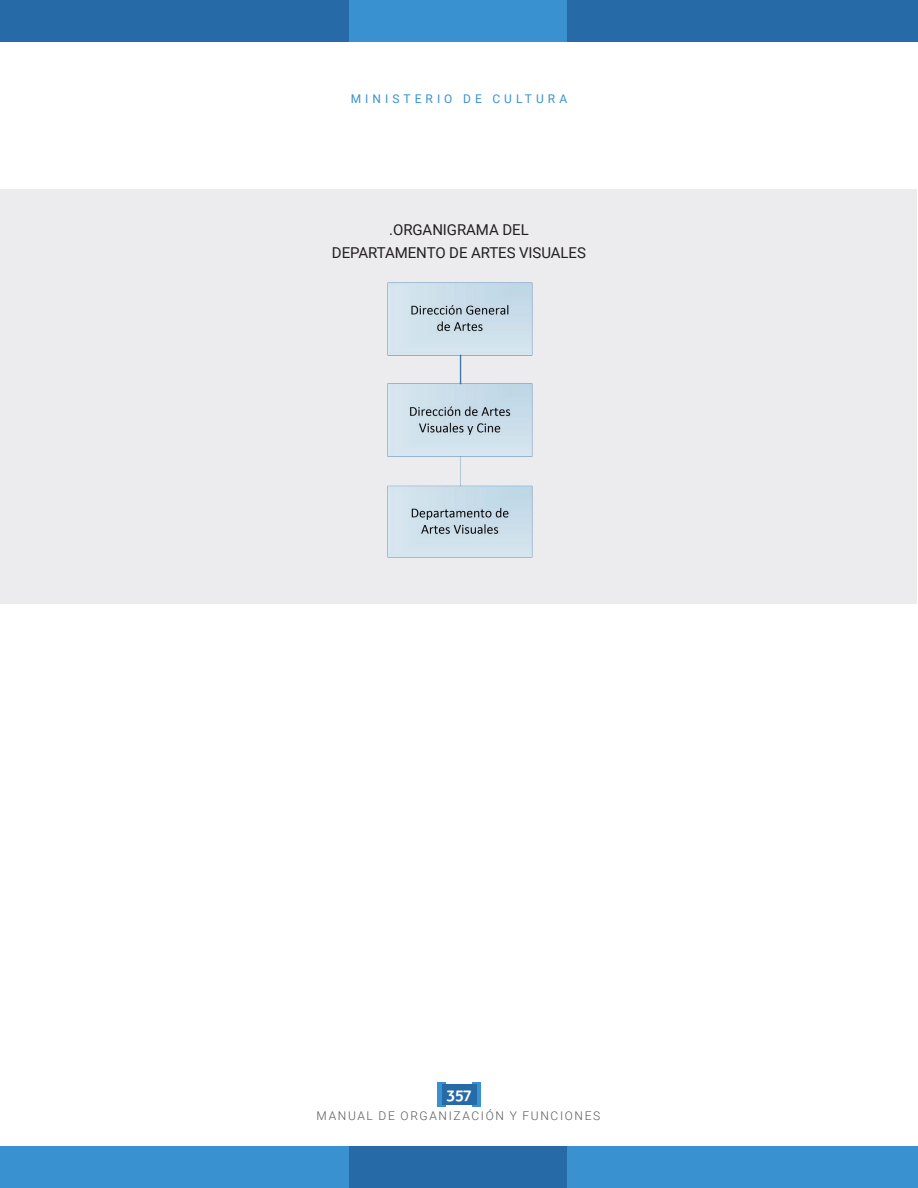
<style>
.page{position:relative;width:918px;height:1188px;background:#fff}
.page>*{position:absolute;margin:0;border:0;box-sizing:border-box;transform-origin:0 0}
.t1{font:15px/23.1px "Roboto";letter-spacing:-.005em;color:#231f20;text-align:center}
.t2{font:700 15px "Roboto";color:#fff}
.t3{font:300 12px "Roboto";letter-spacing:.135em;color:#57585a}
.t4{font:12px "Roboto";letter-spacing:.335em;color:#3992cf}
</style>
<div class="page">
<svg style="left:472px;top:1082px;width:8px;height:24px"></svg>
<div style="left:438px;top:1082px;width:8px;height:24px;background:#3992cf"></div>
<div style="left:442px;top:1084px;width:34px;height:20px;background:#266aa8"></div>
<div style="left:0;top:0;width:918px;height:41px;background:#266aa8"></div>
<div style="left:0;top:1147px;width:918px;height:41px;background:#3992cf"></div>
<div style="left:349px;top:0;width:218px;height:41px;background:#3992cf"></div>
<div style="left:349px;top:1147px;width:218px;height:41px;background:#266aa8"></div>
<div style="left:1px;top:190px;width:916px;height:414px;background:#ececee"></div>
<img style="left:387px;top:282px;width:146px;height:276px">
<p class="t4" style="left:351px;top:90px;width:218px">MINISTERIO DE CULTURA</p>
<p class="t1" style="left:332px;top:218px;width:256px">.ORGANIGRAMA DEL<br>DEPARTAMENTO DE ARTES VISUALES</p>
<p class="t2" style="left:447px;top:1083px;width:26px">357</p>
<p class="t3" style="left:317px;top:1108px;width:285px">MANUAL DE ORGANIZACIÓN Y FUNCIONES</p>
</div>
